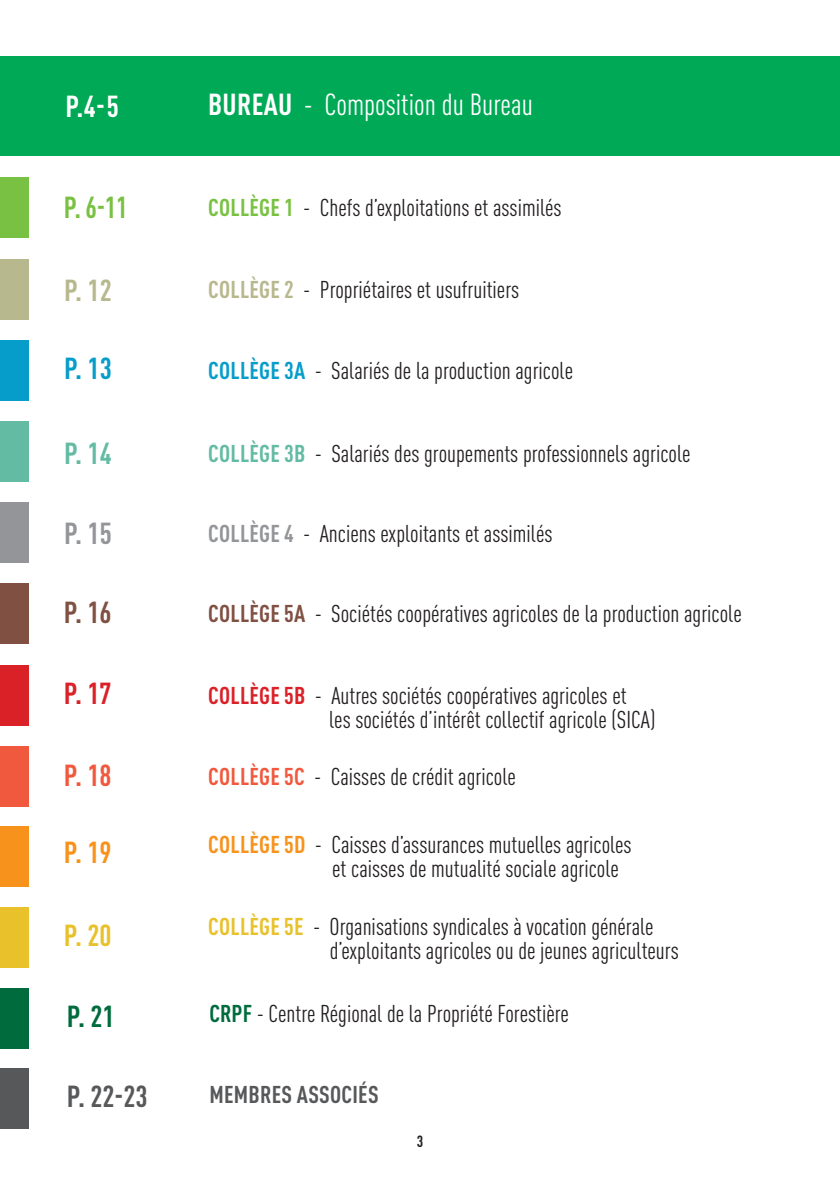
<style>
.page{position:relative;width:840px;height:1191px;background:#fff}
.page>*{position:absolute;margin:0;border:0;box-sizing:border-box;transform-origin:0 0}
.t1{font:condensed 30px "DIN Pro";color:#fff}
.t2{font:700 condensed 30px "DIN Pro";color:#57585a}
.t3{font:700 condensed 30px "DIN Pro";color:#79c142;scale:.95 1}
.t4{font:700 condensed 30px "DIN Pro";color:#fff}
.t5{font:700 condensed 30px "DIN Pro";color:#b7b88d}
.t6{font:700 condensed 30px "DIN Pro";color:#079dca}
.t7{font:700 condensed 30px "DIN Pro";color:#939598}
.t8{font:700 condensed 30px "DIN Pro";color:#006b3d}
.t9{font:700 condensed 30px "DIN Pro";color:#805043}
.t10{font:700 condensed 30px "DIN Pro";color:#da2128}
.t11{font:700 condensed 30px "DIN Pro";color:#f0593e}
.t12{font:700 condensed 30px "DIN Pro";color:#f7931d}
.t13{font:700 condensed 30px "DIN Pro";color:#e8c12b}
.t14{font:700 condensed 30px "DIN Pro";color:#63bba3}
.t15{font:condensed 24px/24px "DIN Pro";color:#231f20}
.t16{font:700 condensed 24px "DIN Pro";letter-spacing:.01em;color:#57585a}
.t17{font:700 condensed 16px "DIN Pro";color:#231f20}
.s1{font-weight:700}
.s2{font-weight:700;color:#79c142}
.s3{font-weight:700;color:#b7b88d}
.s4{font-weight:700;color:#079dca}
.s5{font-weight:700;color:#63bba3}
.s6{font-weight:700;color:#939598}
.s7{font-weight:700;color:#805043}
.s8{font-weight:700;color:#da2128}
.s9{font-weight:700;color:#f0593e}
.s10{font-weight:700;color:#f7931d}
.s11{font-weight:700;color:#e8c12b}
.s12{font-weight:700;color:#006b3d}
</style>
<div class="page">
<div style="left:0;top:57px;width:839px;height:99px;background:#00a955"></div>
<div style="left:0;top:177px;width:28px;height:61px;background:#79c142"></div>
<div style="left:0;top:259px;width:28px;height:61px;background:#b7b88d"></div>
<div style="left:0;top:340px;width:28px;height:61px;background:#079dca"></div>
<div style="left:0;top:502px;width:28px;height:61px;background:#939598"></div>
<div style="left:0;top:987px;width:28px;height:61px;background:#006b3d"></div>
<div style="left:0;top:1068px;width:28px;height:61px;background:#57585a"></div>
<div style="left:0;top:583px;width:28px;height:61px;background:#805043"></div>
<div style="left:0;top:665px;width:28px;height:61px;background:#da2128"></div>
<div style="left:0;top:746px;width:28px;height:61px;background:#f0593e"></div>
<div style="left:0;top:826px;width:28px;height:61px;background:#f7931d"></div>
<div style="left:0;top:907px;width:28px;height:61px;background:#e8c12b"></div>
<div style="left:0;top:421px;width:28px;height:61px;background:#63bba3"></div>
<p class="t4" style="left:65px;top:83px;width:55px">P.4-5</p>
<p class="t1" style="left:208px;top:83px;width:326px"><span class="s1">BUREAU</span> - Composition du Bureau</p>
<p class="t3" style="left:64px;top:185px;width:68px">P. 6-11</p>
<p class="t15" style="left:208px;top:194px;width:355px"><span class="s2">COLLÈGE 1</span> - Chefs d’exploitations et assimilés</p>
<p class="t5" style="left:64px;top:268px;width:49px">P. 12</p>
<p class="t15" style="left:208px;top:275px;width:312px"><span class="s3">COLLÈGE 2</span> - Propriétaires et usufruitiers</p>
<p class="t6" style="left:64px;top:346px;width:49px">P. 13</p>
<p class="t15" style="left:208px;top:357px;width:366px"><span class="s4">COLLÈGE 3A</span> - Salariés de la production agricole</p>
<p class="t14" style="left:64px;top:431px;width:49px">P. 14</p>
<p class="t15" style="left:208px;top:440px;width:483px"><span class="s5">COLLÈGE 3B</span> - Salariés des groupements professionnels agricole</p>
<p class="t7" style="left:64px;top:510px;width:49px">P. 15</p>
<p class="t9" style="left:64px;top:589px;width:49px">P. 16</p>
<p class="t10" style="left:64px;top:670px;width:49px">P. 17</p>
<p class="t11" style="left:64px;top:752px;width:49px">P. 18</p>
<p class="t12" style="left:64px;top:829px;width:49px">P. 19</p>
<p class="t13" style="left:64px;top:913px;width:49px">P. 20</p>
<p class="t8" style="left:67px;top:993px;width:49px">P. 21</p>
<p class="t2" style="left:67px;top:1074px;width:82px">P. 22-23</p>
<p class="t15" style="left:208px;top:520px;width:345px"><span class="s6">COLLÈGE 4</span> - Anciens exploitants et assimilés</p>
<p class="t15" style="left:208px;top:599px;width:535px"><span class="s7">COLLÈGE 5A</span> - Sociétés coopératives agricoles de la production agricole</p>
<p class="t15" style="left:329px;top:682px;width:327px;text-indent:-121px"><span class="s8">COLLÈGE 5B</span> - Autres sociétés coopératives agricoles et<br>les sociétés d’intérêt collectif agricole (SICA)</p>
<p class="t15" style="left:208px;top:762px;width:309px"><span class="s9">COLLÈGE 5C</span> - Caisses de crédit agricole</p>
<p class="t15" style="left:332px;top:830px;width:301px;text-indent:-124px"><span class="s10">COLLÈGE 5D</span> - Caisses d’assurances mutuelles agricoles et caisses de mutualité sociale agricole</p>
<p class="t15" style="left:329px;top:913px;width:350px;text-indent:-121px"><span class="s11">COLLÈGE 5E</span> - Organisations syndicales à vocation générale d’exploitants agricoles ou de jeunes agriculteurs</p>
<p class="t15" style="left:209px;top:999px;width:361px"><span class="s12">CRPF</span> - Centre Régional de la Propriété Forestière</p>
<p class="t16" style="left:209px;top:1076px;width:170px">MEMBRES ASSOCIÉS</p>
<p class="t17" style="left:416px;top:1128px;width:8px">3</p>
</div>
